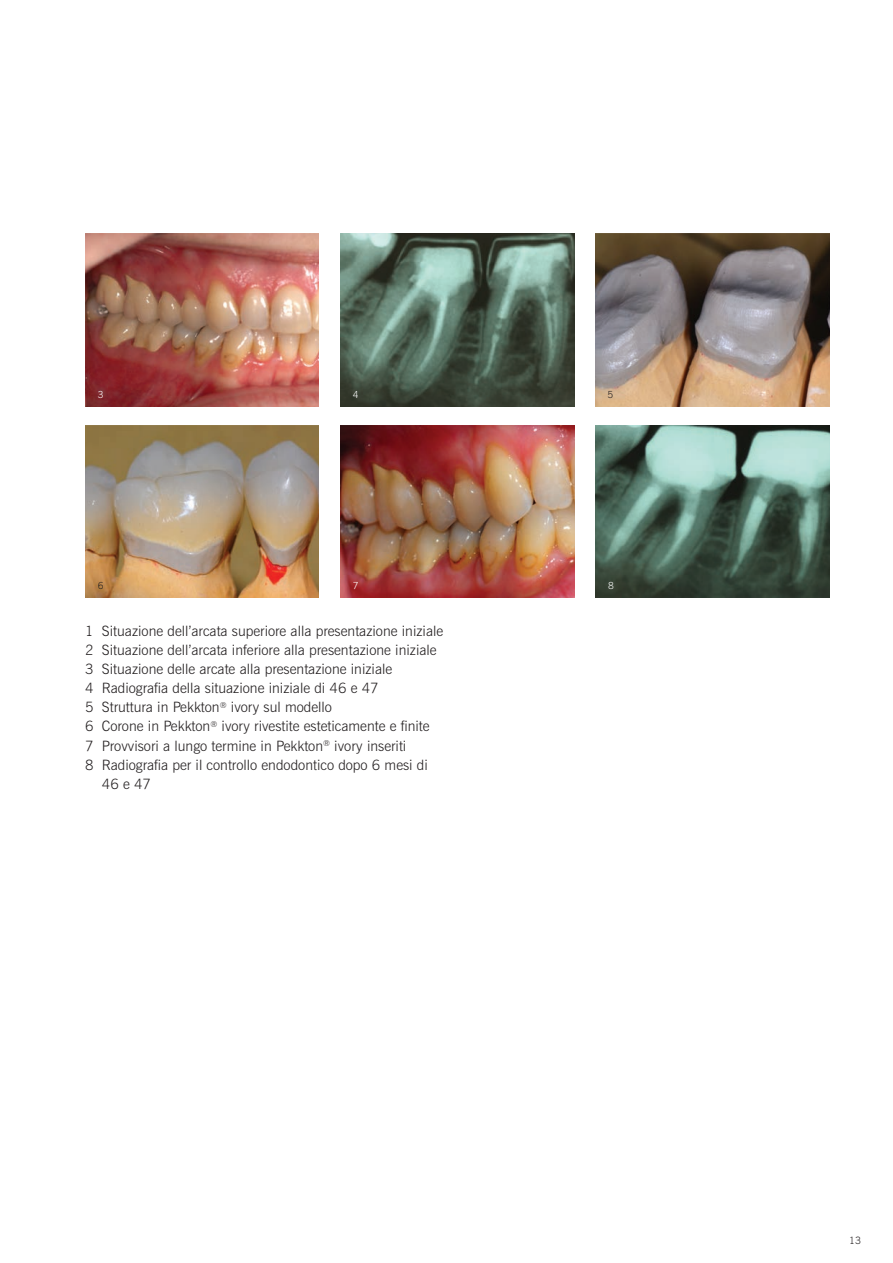
<style>
.page{position:relative;width:893px;height:1263px;background:#fff}
.page>*{position:absolute;margin:0;border:0;box-sizing:border-box;transform-origin:0 0}
.t1{font:300 14.25px "News Gothic BT";color:#231f20}
.t2{font:300 10.2px "News Gothic BT";color:#231f20}
.t3{font:300 9.75px "News Gothic BT";color:#fff}
.t4{font:300 9.75px "News Gothic BT";color:#231f20}
</style>
<div class="page">
<img style="left:85px;top:234px;width:234px;height:172px">
<img style="left:85px;top:425px;width:234px;height:172px">
<img style="left:340px;top:234px;width:234px;height:172px">
<img style="left:340px;top:425px;width:234px;height:172px">
<img style="left:595px;top:234px;width:234px;height:172px">
<img style="left:595px;top:425px;width:234px;height:172px">
<p class="t3" style="left:98px;top:388px;width:7px">3</p>
<p class="t3" style="left:353px;top:388px;width:7px">4</p>
<p class="t4" style="left:607px;top:388px;width:7px">5</p>
<p class="t4" style="left:98px;top:580px;width:7px">6</p>
<p class="t3" style="left:353px;top:580px;width:7px">7</p>
<p class="t3" style="left:608px;top:580px;width:7px">8</p>
<p class="t1" style="left:85px;top:622px;width:360px">1 Situazione dell’arcata superiore alla presentazione iniziale</p>
<p class="t1" style="left:85px;top:641px;width:353px">2 Situazione dell’arcata inferiore alla presentazione iniziale</p>
<p class="t1" style="left:85px;top:660px;width:309px">3 Situazione delle arcate alla presentazione iniziale</p>
<p class="t1" style="left:85px;top:679px;width:295px">4 Radiografia della situazione iniziale di 46 e 47</p>
<p class="t1" style="left:85px;top:699px;width:249px">5 Struttura in Pekkton<sup>®</sup> ivory sul modello</p>
<p class="t1" style="left:85px;top:718px;width:346px">6 Corone in Pekkton<sup>®</sup> ivory rivestite esteticamente e finite</p>
<p class="t1" style="left:85px;top:737px;width:323px">7 Provvisori a lungo termine in Pekkton<sup>®</sup> ivory inseriti</p>
<p class="t1" style="left:85px;top:756px;width:344px">8 Radiografia per il controllo endodontico dopo 6 mesi di</p>
<p class="t1" style="left:102px;top:775px;width:51px">46 e 47</p>
<p class="t2" style="left:849px;top:1234px;width:14px">13</p>
</div>
